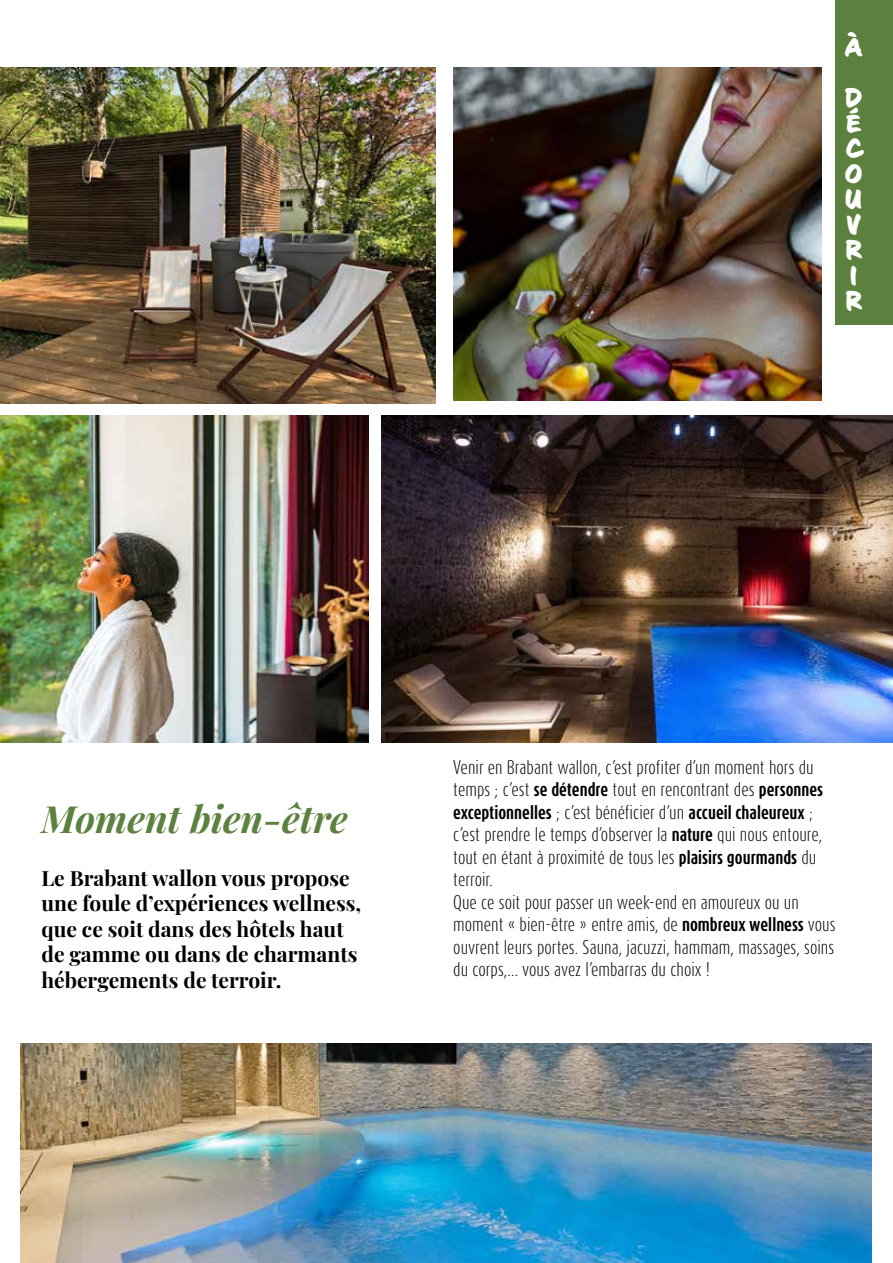
<style>
.page{position:relative;width:893px;height:1263px;background:#fff}
.page>*{position:absolute;margin:0;border:0;box-sizing:border-box;transform-origin:0 0}
.t1{font:italic 700 37.5px "Playfair Display";color:#5c813e}
.t2{font:700 27px/25.5px "CC Sign Language";color:#fff}
.t3{font:700 21px/25.5px "Playfair Display";color:#000}
.t4{font:300 16.5px/22.5px "Dax Compact Pro";color:#000}
.s1{font-weight:700}
</style>
<div class="page">
<img style="left:382px;top:416px;width:511px;height:326px">
<img style="left:453px;top:67px;width:369px;height:334px">
<img style="left:0;top:416px;width:368px;height:326px">
<img style="left:20px;top:1044px;width:852px;height:219px">
<img style="left:0;top:67px;width:436px;height:336px">
<div style="left:835px;top:0;width:58px;height:324px;background:#5c813e"></div>
<h2 class="t2" style="left:845px;top:20px;width:19px;line-height:51px">À<br>D</h2>
<h2 class="t2" style="left:845px;top:110px;width:19px">É<br>C<br>O<br>U<br>V<br>R<br>I<br>R</h2>
<h1 class="t1" style="left:41px;top:788px;width:308px">Moment bien-être</h1>
<p class="t3" style="left:41px;top:863px;width:321px">Le Brabant wallon vous propose une foule d’expériences wellness, que ce soit dans des hôtels haut de gamme ou dans de charmants hébergements de terroir.</p>
<p class="t4" style="left:453px;top:756px;width:384px">Venir en Brabant wallon, c’est profiter d’un moment hors du temps ; c’est <span class="s1">se détendre</span> tout en rencontrant des <span class="s1">personnes exceptionnelles</span> ; c’est bénéficier d’un <span class="s1">accueil chaleureux</span> ; c’est prendre le temps d’observer la <span class="s1">nature</span> qui nous entoure, tout en étant à proximité de tous les <span class="s1">plaisirs gourmands</span> du terroir.<br>Que ce soit pour passer un week-end en amoureux ou un moment « bien-être » entre amis, de <span class="s1">nombreux wellness</span> vous ouvrent leurs portes. Sauna, jacuzzi, hammam, massages, soins du corps,… vous avez l’embarras du choix !</p>
</div>
